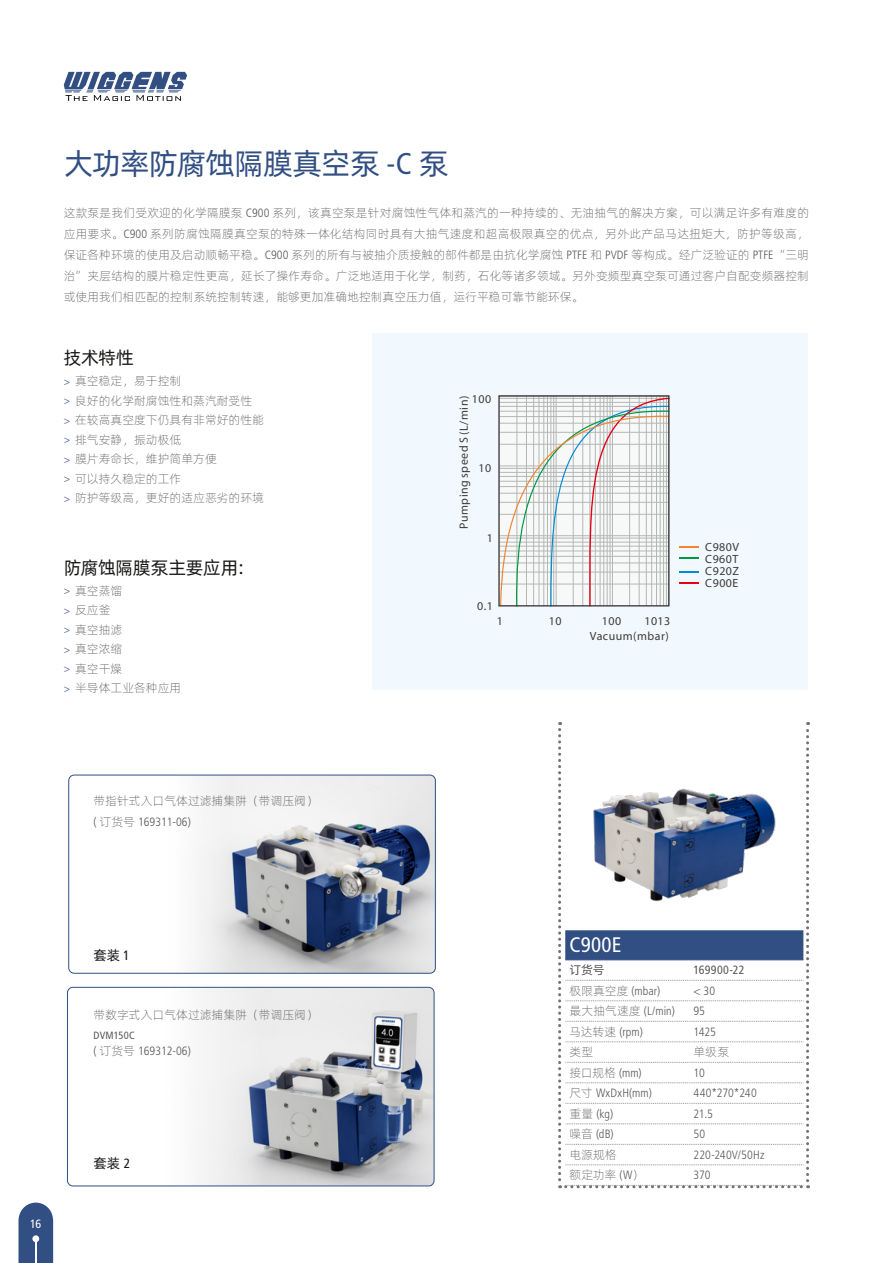
<style>
.page{position:relative;width:893px;height:1263px;background:#fff}
.page>*{position:absolute;margin:0;border:0;box-sizing:border-box;transform-origin:0 0}
.t1{font:30px "Alibaba Pu Hui Ti";letter-spacing:-.03em;color:#324f83}
.W-正文-无项目符号{font:condensed 21px "Frutiger LT Std";letter-spacing:.01em;color:#fff}
.W-正文-无项目符号-2{font:18px "Alibaba Pu Hui Ti";letter-spacing:-.015em;color:#191817}
.W-正文-无项目符号-3{font:13.5px "Alibaba Pu Hui Ti";color:#191817}
.W-正文-无项目符号-8{font:300 12px/21px "Alibaba Pu Hui Ti";color:#595757;text-align:justify}
.W-正文-无项目符号-8-2{font:300 condensed 12px "Frutiger LT Std";letter-spacing:.01em;color:#595757}
.W-正文-无项目符号-4{font:300 condensed 12px "Frutiger LT Std";color:#595757}
.t2{font:condensed 12px "Frutiger LT Std";letter-spacing:.02em;color:#595757}
.t3{font:12px "Alibaba Pu Hui Ti";color:#595757}
.t4{font:condensed 12px "Frutiger LT Std";color:#fff}
.t5{font:11.85px/11.9px "Myriad Pro";letter-spacing:.04em;color:#3e3a39;text-align:justify}
.W-正文-无项目符号-8-3{font:condensed 10.5px "Frutiger LT Std";letter-spacing:.015em;color:#595757}
.s1{font-family:"Frutiger LT Std";font-stretch:condensed}
.s2{font-family:"Frutiger LT Std";font-stretch:condensed;font-size:10.5px;color:#324f83}
.s3{font-family:"Alibaba Pu Hui Ti";font-stretch:normal}
</style>
<div class="page">
<svg style="left:18px;top:1202px;width:35px;height:61px;background:#445e8e"></svg>
<svg style="left:64px;top:72px;width:123px;height:29px"></svg>
<div style="left:32px;top:1235px;width:7px;height:7px;background:#fff;border-radius:50%"></div>
<hr style="left:35px;top:1241px;width:2px;height:22px;background:#fff">
<div style="left:372px;top:333px;width:436px;height:357px;background:#f1f9fe"></div>
<svg style="left:558px;top:722px;width:251px;height:466px"></svg>
<img style="left:588px;top:770px;width:197px;height:133px">
<img style="left:194px;top:776px;width:240px;height:196px">
<div style="left:68px;top:774px;width:368px;height:200px;border:1px solid #324f83;border-radius:5px"></div>
<img style="left:199px;top:989px;width:235px;height:197px">
<div style="left:67px;top:987px;width:368px;height:199px;border:1px solid #324f83;border-radius:5px"></div>
<hr style="left:669px;top:396px;width:1px;height:210px;background:#b5b6b6">
<hr style="left:679px;top:557px;width:20px;height:2px;background:#094">
<hr style="left:679px;top:546px;width:20px;height:2px;background:#f08631">
<hr style="left:679px;top:582px;width:20px;height:2px;background:#e60012">
<hr style="left:679px;top:571px;width:20px;height:2px;background:#008cd6">
<svg style="left:499px;top:397px;width:171px;height:210px"></svg>
<div style="left:498px;top:395px;width:171px;height:211px;border:1px solid #3e3a39"></div>
<p class="t1" style="left:64px;top:141px;width:386px">大功率防腐蚀隔膜真空泵 <span class="s1">-C</span> 泵</p>
<p class="W-正文-无项目符号-8" style="left:64px;top:202px;width:747px">这款泵是我们受欢迎的化学隔膜泵 <span class="s1">C900</span> 系列，该真空泵是针对腐蚀性气体和蒸汽的一种持续的、无油抽气的解决方案，可以满足许多有难度的应用要求。<span class="s1">C900</span> 系列防腐蚀隔膜真空泵的特殊一体化结构同时具有大抽气速度和超高极限真空的优点，另外此产品马达扭矩大，防护等级高，保证各种环境的使用及启动顺畅平稳。<span class="s1">C900</span> 系列的所有与被抽介质接触的部件都是由抗化学腐蚀 <span class="s1">PTFE</span> 和 <span class="s1">PVDF</span> 等构成。经广泛验证的 <span class="s1">PTFE</span>“三明治”夹层结构的膜片稳定性更高，延长了操作寿命。广泛地适用于化学，制药，石化等诸多领域。另外变频型真空泵可通过客户自配变频器控制或使用我们相匹配的控制系统控制转速，能够更加准确地控制真空压力值，运行平稳可靠节能环保。</p>
<p class="W-正文-无项目符号-2" style="left:64px;top:344px;width:71px">技术特性</p>
<p class="W-正文-无项目符号-8" style="left:64px;top:370px;width:119px"><span class="s2">&gt;</span> 真空稳定，易于控制</p>
<p class="W-正文-无项目符号-8" style="left:64px;top:389px;width:190px"><span class="s2">&gt;</span> 良好的化学耐腐蚀性和蒸汽耐受性</p>
<p class="W-正文-无项目符号-8" style="left:64px;top:409px;width:202px"><span class="s2">&gt;</span> 在较高真空度下仍具有非常好的性能</p>
<p class="W-正文-无项目符号-8" style="left:64px;top:428px;width:119px"><span class="s2">&gt;</span> 排气安静，振动极低</p>
<p class="W-正文-无项目符号-8" style="left:64px;top:448px;width:155px"><span class="s2">&gt;</span> 膜片寿命长，维护简单方便</p>
<p class="W-正文-无项目符号-8" style="left:64px;top:467px;width:119px"><span class="s2">&gt;</span> 可以持久稳定的工作</p>
<p class="W-正文-无项目符号-8" style="left:64px;top:487px;width:202px"><span class="s2">&gt;</span> 防护等级高，更好的适应恶劣的环境</p>
<p class="W-正文-无项目符号-2" style="left:64px;top:554px;width:192px">防腐蚀隔膜泵主要应用：</p>
<p class="W-正文-无项目符号-8" style="left:64px;top:579px;width:60px"><span class="s2">&gt;</span> 真空蒸馏</p>
<p class="W-正文-无项目符号-8" style="left:64px;top:599px;width:48px"><span class="s2">&gt;</span> 反应釜</p>
<p class="W-正文-无项目符号-8" style="left:64px;top:618px;width:60px"><span class="s2">&gt;</span> 真空抽滤</p>
<p class="W-正文-无项目符号-8" style="left:64px;top:638px;width:60px"><span class="s2">&gt;</span> 真空浓缩</p>
<p class="W-正文-无项目符号-8" style="left:64px;top:657px;width:60px"><span class="s2">&gt;</span> 真空干燥</p>
<p class="W-正文-无项目符号-8" style="left:64px;top:677px;width:119px"><span class="s2">&gt;</span> 半导体工业各种应用</p>
<p class="W-正文-无项目符号-8" style="left:94px;top:789px;width:226px">带指针式入口气体过滤捕集阱（带调压阀）<span class="s1">(</span> 订货号 <span class="s1">169311-06)</span></p>
<p class="t5" style="left:472px;top:393px;width:21px">100</p>
<p class="t5" style="left:458px;top:529px;width:134px;rotate:-90deg">Pumping speed S (L/min)</p>
<p class="t5" style="left:478px;top:462px;width:14px">10</p>
<p class="t5" style="left:487px;top:532px;width:8px">1</p>
<p class="t5" style="left:477px;top:600px;width:17px">0.1</p>
<p class="t5" style="left:497px;top:615px;width:8px">1</p>
<p class="t5" style="left:549px;top:615px;width:14px">10</p>
<p class="t5" style="left:602px;top:615px;width:21px">100</p>
<p class="t5" style="left:644px;top:615px;width:27px">1013</p>
<p class="t5" style="left:590px;top:629px;width:81px">Vacuum(mbar)</p>
<p class="t5" style="left:705px;top:541px;width:35px">C980V C960T C920Z C900E</p>
<p class="t4" style="left:30px;top:1217px;width:13px">16</p>
<p class="W-正文-无项目符号-3" style="left:94px;top:945px;width:38px">套装<span class="s1">1</span></p>
<p class="W-正文-无项目符号-8" style="left:94px;top:1004px;width:226px">带数字式入口气体过滤捕集阱（带调压阀）</p>
<p class="W-正文-无项目符号-8-3" style="left:94px;top:1029px;width:43px">DVM150C</p>
<p class="W-正文-无项目符号-8-2" style="left:94px;top:1044px;width:99px">( <span class="s3">订货号</span> 169312-06)</p>
<p class="W-正文-无项目符号-3" style="left:94px;top:1153px;width:38px">套装 <span class="s1">2</span></p>
<p class="W-正文-无项目符号" style="left:569px;top:933px;width:53px">C900E</p>
<p class="t3" style="left:569px;top:961px;width:36px">订货号</p>
<p class="t2" style="left:693px;top:963px;width:52px">169900-22</p>
<p class="W-正文-无项目符号-8-2" style="left:569px;top:984px;width:92px"><span class="s3">极限真空度</span> (mbar)</p>
<p class="W-正文-无项目符号-8-2" style="left:693px;top:984px;width:23px">&lt; 30</p>
<p class="W-正文-无项目符号-8-2" style="left:569px;top:1004px;width:107px"><span class="s3">最大抽气速度</span> (L/min)</p>
<p class="W-正文-无项目符号-4" style="left:693px;top:1004px;width:13px">95</p>
<p class="W-正文-无项目符号-8-2" style="left:569px;top:1025px;width:75px"><span class="s3">马达转速</span> (rpm)</p>
<p class="W-正文-无项目符号-4" style="left:693px;top:1025px;width:24px">1425</p>
<p class="W-正文-无项目符号-8" style="left:569px;top:1041px;width:25px">类型</p>
<p class="W-正文-无项目符号-8" style="left:693px;top:1041px;width:37px">单级泵</p>
<p class="W-正文-无项目符号-8" style="left:569px;top:1061px;width:74px">接口规格 <span class="s1">(mm)</span></p>
<p class="W-正文-无项目符号-4" style="left:693px;top:1066px;width:13px">10</p>
<p class="W-正文-无项目符号-8-2" style="left:569px;top:1086px;width:84px"><span class="s3">尺寸</span> WxDxH(mm)</p>
<p class="W-正文-无项目符号-8-2" style="left:693px;top:1086px;width:65px">440*270*240</p>
<p class="W-正文-无项目符号-8-2" style="left:569px;top:1107px;width:45px"><span class="s3">重量</span> (kg)</p>
<p class="W-正文-无项目符号-8-2" style="left:693px;top:1107px;width:21px">21.5</p>
<p class="W-正文-无项目符号-8-2" style="left:569px;top:1127px;width:46px"><span class="s3">噪音</span> (dB)</p>
<p class="W-正文-无项目符号-4" style="left:693px;top:1127px;width:13px">50</p>
<p class="W-正文-无项目符号-8" style="left:569px;top:1143px;width:49px">电源规格</p>
<p class="W-正文-无项目符号-4" style="left:693px;top:1148px;width:72px">220-240V/50Hz</p>
<p class="W-正文-无项目符号-8" style="left:569px;top:1164px;width:76px">额定功率 <span class="s1">(W</span>）</p>
<p class="W-正文-无项目符号-4" style="left:693px;top:1168px;width:18px">370</p>
</div>
